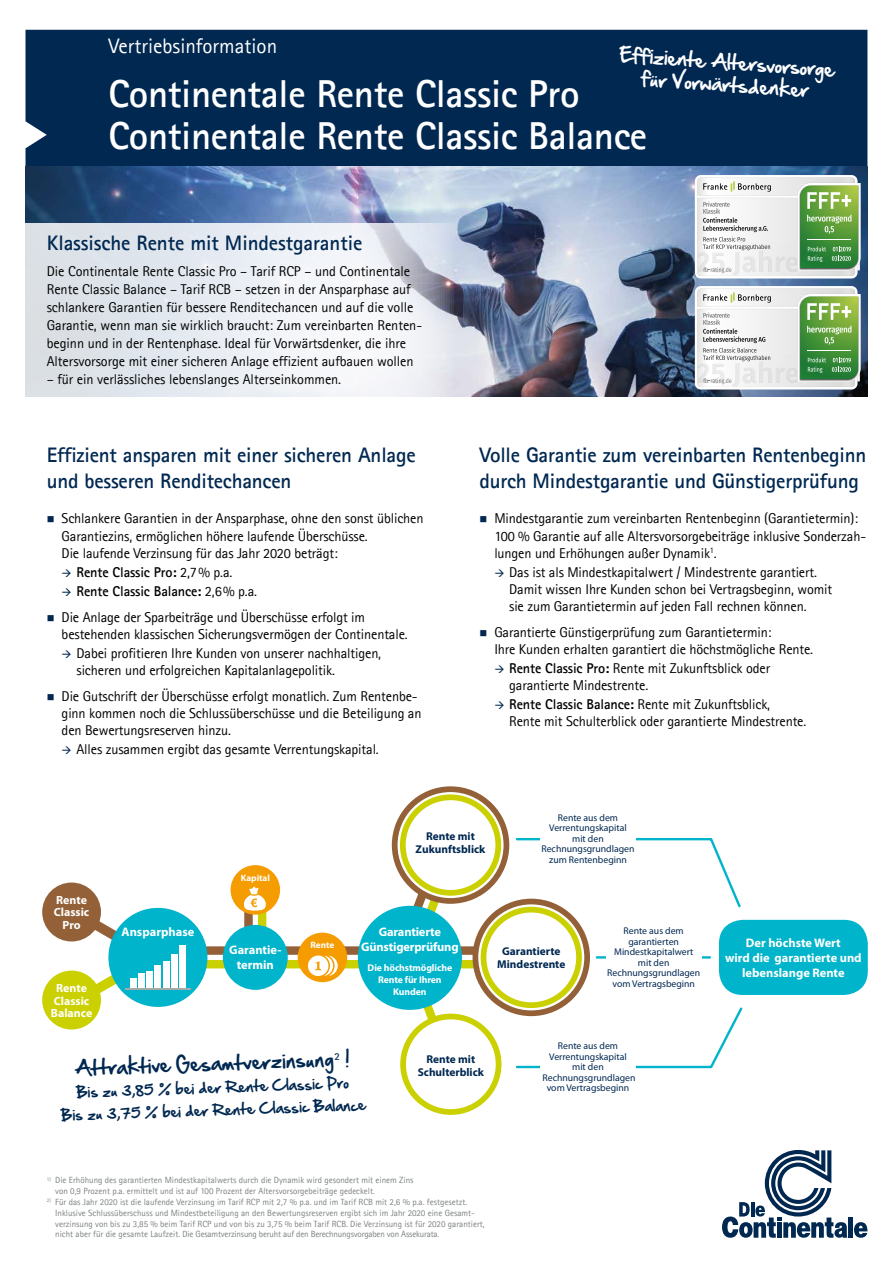
<style>
.page{position:relative;width:893px;height:1263px;background:#fff}
.page>*{position:absolute;margin:0;border:0;box-sizing:border-box;transform-origin:0 0}
.t1{font:700 39px/42px "Agfa Rotis Sans Serif";letter-spacing:-.01em;color:#fff}
.t2{font:700 21px/25.5px "Agfa Rotis Sans Serif";letter-spacing:-.01em;color:#002851}
.t3{font:21px "Agfa Rotis Sans Serif";color:#fff}
.t4{font:18px/22.5px "Hand Of Sean";color:#fff;text-align:center}
.t5{font:18px "Hand Of Sean";color:#002851}
.t6{font:14.25px/17.1px "Agfa Rotis Sans Serif";letter-spacing:-.01em;color:#000}
.t7{font:700 14.25px/19.2px "Agfa Rotis Sans Serif";letter-spacing:-.01em;color:#000}
.t8{font:13.5px/22.5px "Hand Of Sean";color:#002851;text-align:center}
.t9{font:700 12.45px/14.9px "Myriad Pro";color:#fff;text-align:center}
.t10{font:700 11.85px/12.5px "Myriad Pro";color:#fff;text-align:center}
.t11{font:700 11.4px/12.9px "Myriad Pro";color:#002851;text-align:center}
.t12{font:9.75px/10.5px "Myriad Pro";color:#002851;text-align:center}
.t13{font:700 9.75px/11.7px "Myriad Pro";letter-spacing:-.01em;color:#fff;text-align:center}
.t14{font:700 9.15px "Myriad Pro";color:#fff}
.t15{font:9px/10.8px "Agfa Rotis Sans Serif";color:#7d8282}
.s1{font-weight:400}
.s2{font-weight:700}
</style>
<div class="page">
<div style="left:26px;top:30px;width:841px;height:136px;background:#002851"></div>
<div style="left:848px;top:1217px;width:5px;height:21px;background:#002851"></div>
<svg style="left:722px;top:1150px;width:125px;height:88px"></svg>
<svg style="left:854px;top:1222px;width:13px;height:16px"></svg>
<img style="left:26px;top:166px;width:841px;height:231px">
<svg style="left:25px;top:223px;width:428px;height:174px"></svg>
<svg style="left:515px;top:838px;width:226px;height:71px"></svg>
<svg style="left:515px;top:1005px;width:228px;height:64px"></svg>
<hr style="left:597px;top:956px;width:113px;height:2px;background:#00b4cb">
<div style="left:719px;top:920px;width:149px;height:75px;background:#00b4cb;border-radius:24px"></div>
<div style="left:400px;top:1014px;width:101px;height:101px;border:6px solid #cbd000;border-radius:50%"></div>
<svg style="left:404px;top:876px;width:45px;height:47px"></svg>
<div style="left:244px;top:905px;width:9px;height:31px;background:#936037"></div>
<div style="left:258px;top:905px;width:8px;height:31px;background:#cbd000"></div>
<svg style="left:412px;top:999px;width:32px;height:32px"></svg>
<div style="left:188px;top:946px;width:294px;height:9px;background:#936037"></div>
<div style="left:188px;top:960px;width:294px;height:8px;background:#cbd000"></div>
<div style="left:298px;top:933px;width:49px;height:49px;background:#f59c00;border-radius:50%"></div>
<svg style="left:77px;top:916px;width:53px;height:25px"></svg>
<div style="left:231px;top:865px;width:49px;height:50px;background:#f59c00;border-radius:50%"></div>
<div style="left:358px;top:906px;width:104px;height:104px;background:#00b4cb;border-radius:50%"></div>
<div style="left:223px;top:925px;width:65px;height:65px;background:#00b4cb;border-radius:50%"></div>
<svg style="left:96px;top:975px;width:34px;height:24px"></svg>
<div style="left:108px;top:908px;width:99px;height:99px;background:#00b4cb;border-radius:50%"></div>
<svg style="left:475px;top:901px;width:112px;height:112px"></svg>
<div style="left:473px;top:899px;width:117px;height:117px;border:6px solid #936037;border-radius:50%"></div>
<svg style="left:395px;top:789px;width:111px;height:112px"></svg>
<div style="left:392px;top:786px;width:117px;height:118px;border:6px solid #936037;border-radius:50%"></div>
<div style="left:481px;top:907px;width:101px;height:101px;border:6px solid #cbd000;border-radius:50%"></div>
<svg style="left:244px;top:886px;width:22px;height:24px"></svg>
<div style="left:308px;top:955px;width:20px;height:21px;background:#fff;border-radius:50%"></div>
<svg style="left:315px;top:956px;width:23px;height:20px"></svg>
<div style="left:130px;top:977px;width:7px;height:11px;background:#fff"></div>
<div style="left:138px;top:973px;width:7px;height:15px;background:#fff"></div>
<div style="left:146px;top:971px;width:7px;height:17px;background:#fff"></div>
<div style="left:154px;top:964px;width:7px;height:24px;background:#fff"></div>
<div style="left:163px;top:961px;width:6px;height:27px;background:#fff"></div>
<div style="left:171px;top:954px;width:7px;height:34px;background:#fff"></div>
<div style="left:179px;top:945px;width:7px;height:43px;background:#fff"></div>
<hr style="left:125px;top:988px;width:66px;height:1px;background:#a5aaaa">
<div style="left:42px;top:970px;width:59px;height:59px;background:#cbd000;border-radius:50%"></div>
<div style="left:400px;top:794px;width:101px;height:102px;border:6px solid #cbd000;border-radius:50%"></div>
<div style="left:42px;top:882px;width:59px;height:59px;background:#936037;border-radius:50%"></div>
<div style="left:540px;top:1036px;width:96px;height:61px;background:#fff"></div>
<div style="left:606px;top:920px;width:96px;height:73px;background:#fff"></div>
<div style="left:540px;top:803px;width:96px;height:70px;background:#fff"></div>
<svg style="left:695px;top:286px;width:166px;height:103px"></svg>
<svg style="left:695px;top:175px;width:166px;height:103px"></svg>
<h2 class="t3" style="left:108px;top:33px;width:170px">Vertriebsinformation</h2>
<h1 class="t1" style="left:108px;top:72px;width:540px">Continentale Rente Classic Pro<br>Continentale Rente Classic Balance</h1>
<p class="t4" style="left:620px;top:43px;width:217px;rotate:4deg">Effiziente Altersvorsorge für Vorwärtsdenker</p>
<h2 class="t2" style="left:47px;top:230px;width:317px">Klassische Rente mit Mindestgarantie</h2>
<p class="t6" style="left:47px;top:262px;width:377px;line-height:18px">Die Continentale Rente Classic Pro – Tarif RCP – und Continentale Rente Classic Balance – Tarif RCB – setzen in der Ansparphase auf schlankere Garantien für bessere Renditechancen und auf die volle Garantie, wenn man sie wirklich braucht: Zum vereinbarten Renten&shy;beginn und in der Rentenphase. Ideal für Vorwärtsdenker, die ihre Altersvorsorge mit einer sicheren Anlage effizient aufbauen wollen</p>
<p class="t6" style="left:47px;top:371px;width:296px">– für ein verlässliches lebenslanges Alterseinkommen.</p>
<h2 class="t2" style="left:47px;top:442px;width:370px">Effizient ansparen mit einer sicheren Anlage und besseren Renditechancen</h2>
<p class="t6" style="left:62px;top:510px;width:363px">Schlankere Garantien in der Ansparphase, ohne den sonst üblichen<br>Garantiezins, ermöglichen höhere laufende Überschüsse.<br>Die laufende Verzinsung für das Jahr 2020 beträgt:</p>
<p class="t7" style="left:77px;top:562px;width:182px">Rente Classic Pro: <span class="s1">2,7% p.a.<br></span>Rente Classic Balance: <span class="s1">2,6% p.a.</span></p>
<p class="t6" style="left:62px;top:608px;width:348px">Die Anlage der Sparbeiträge und Überschüsse erfolgt im bestehenden klassischen Sicherungsvermögen der Continentale.</p>
<p class="t6" style="left:77px;top:644px;width:306px">Dabei profitieren Ihre Kunden von unserer nachhaltigen, sicheren und erfolgreichen Kapitalanlagepolitik.</p>
<p class="t6" style="left:62px;top:687px;width:361px">Die Gutschrift der Überschüsse erfolgt monatlich. Zum Rentenbe&shy;ginn kommen noch die Schlussüberschüsse und die Beteiligung an den Bewertungsreserven hinzu.</p>
<p class="t6" style="left:77px;top:740px;width:304px">Alles zusammen ergibt das gesamte Verrentungskapital.</p>
<h2 class="t2" style="left:479px;top:442px;width:388px">Volle Garantie zum vereinbarten Rentenbeginn durch Mindestgarantie und Günstigerprüfung</h2>
<p class="t6" style="left:494px;top:510px;width:373px">Mindestgarantie zum vereinbarten Rentenbeginn (Garantietermin):<br>100 % Garantie auf alle Altersvorsorgebeiträge inklusive Sonderzah&shy;lungen und Erhöhungen außer Dynamik<sup>1</sup>.</p>
<p class="t6" style="left:509px;top:563px;width:324px">Das ist als Mindestkapitalwert / Mindestrente garantiert.<br>Damit wissen Ihre Kunden schon bei Vertragsbeginn, womit sie zum Garantietermin auf jeden Fall rechnen können.</p>
<p class="t6" style="left:494px;top:623px;width:320px">Garantierte Günstigerprüfung zum Garantietermin:<br>Ihre Kunden erhalten garantiert die höchstmögliche Rente.</p>
<p class="t6" style="left:509px;top:659px;width:262px"><span class="s2">Rente Classic Pro:</span> Rente mit Zukunftsblick oder garantierte Mindestrente.</p>
<p class="t6" style="left:509px;top:696px;width:299px"><span class="s2">Rente Classic Balance:</span> Rente mit Zukunftsblick,<br>Rente mit Schulterblick oder garantierte Mindestrente.</p>
<p class="t10" style="left:54px;top:893px;width:37px">Rente<br>Classic<br>Pro</p>
<p class="t10" style="left:51px;top:981px;width:43px">Rente<br>Classic<br>Balance</p>
<p class="t14" style="left:241px;top:871px;width:31px">Kapital</p>
<p class="t11" style="left:416px;top:829px;width:71px">Rente mit<br>Zukunftsblick</p>
<p class="t9" style="left:122px;top:924px;width:74px">Ansparphase</p>
<p class="t9" style="left:361px;top:924px;width:99px">Garantierte<br>Günstigerprüfung</p>
<p class="t13" style="left:368px;top:962px;width:86px">Die höchstmögliche<br>Rente für Ihren<br>Kunden</p>
<p class="t14" style="left:311px;top:939px;width:25px">Rente</p>
<p class="t9" style="left:229px;top:942px;width:54px">Garantie&shy;termin</p>
<p class="t5" style="left:74px;top:1052px;width:277px;rotate:-2deg">Attraktive Gesamtverzinsung<sup>2</sup> !</p>
<p class="t8" style="left:60px;top:1081px;width:307px;rotate:-2deg">Bis zu 3,85 % bei der Rente Classic Pro<br>Bis zu 3,75 % bei der Rente Classic Balance</p>
<p class="t11" style="left:418px;top:1052px;width:68px">Rente mit<br>Schulterblick</p>
<p class="t12" style="left:541px;top:812px;width:95px">Rente aus dem<br>Verrentungskapital mit den<br>Rechnungsgrundlagen zum Rentenbeginn</p>
<p class="t11" style="left:497px;top:944px;width:70px">Garantierte<br>Mindestrente</p>
<p class="t12" style="left:607px;top:925px;width:95px">Rente aus dem garantierten<br>Mindestkapitalwert mit den<br>Rechnungsgrundlagen vom Vertragsbeginn</p>
<p class="t12" style="left:542px;top:1041px;width:95px">Rente aus dem<br>Verrentungskapital mit den<br>Rechnungsgrundlagen vom Vertragsbeginn</p>
<p class="t15" style="left:55px;top:1175px;width:360px;text-indent:-9px"><sup>1)</sup> Die Erhöhung des garantierten Mindestkapitalwerts durch die Dynamik wird gesondert mit einem Zins von 0,9 Prozent p.a. ermittelt und ist auf 100 Prozent der Altersvorsorgebeiträge gedeckelt.</p>
<p class="t15" style="left:55px;top:1196px;width:431px;text-indent:-9px"><sup>2)</sup> Für das Jahr 2020 ist die laufende Verzinsung im Tarif RCP mit 2,7 % p.a. und im Tarif RCB mit 2,6 % p.a. festgesetzt.<br>Inklusive Schlussüberschuss und Mindestbeteiligung an den Bewertungsreserven ergibt sich im Jahr 2020 eine Gesamt&shy;verzinsung von bis zu 3,85 % beim Tarif RCP und von bis zu 3,75 % beim Tarif RCB. Die Verzinsung ist für 2020 garantiert, nicht aber für die gesamte Laufzeit. Die Gesamtverzinsung beruht auf den Berechnungsvorgaben von Assekurata.</p>
<p class="t9" style="left:725px;top:935px;width:138px">Der höchste Wert<br>wird die garantierte und lebenslange Rente</p>
</div>
